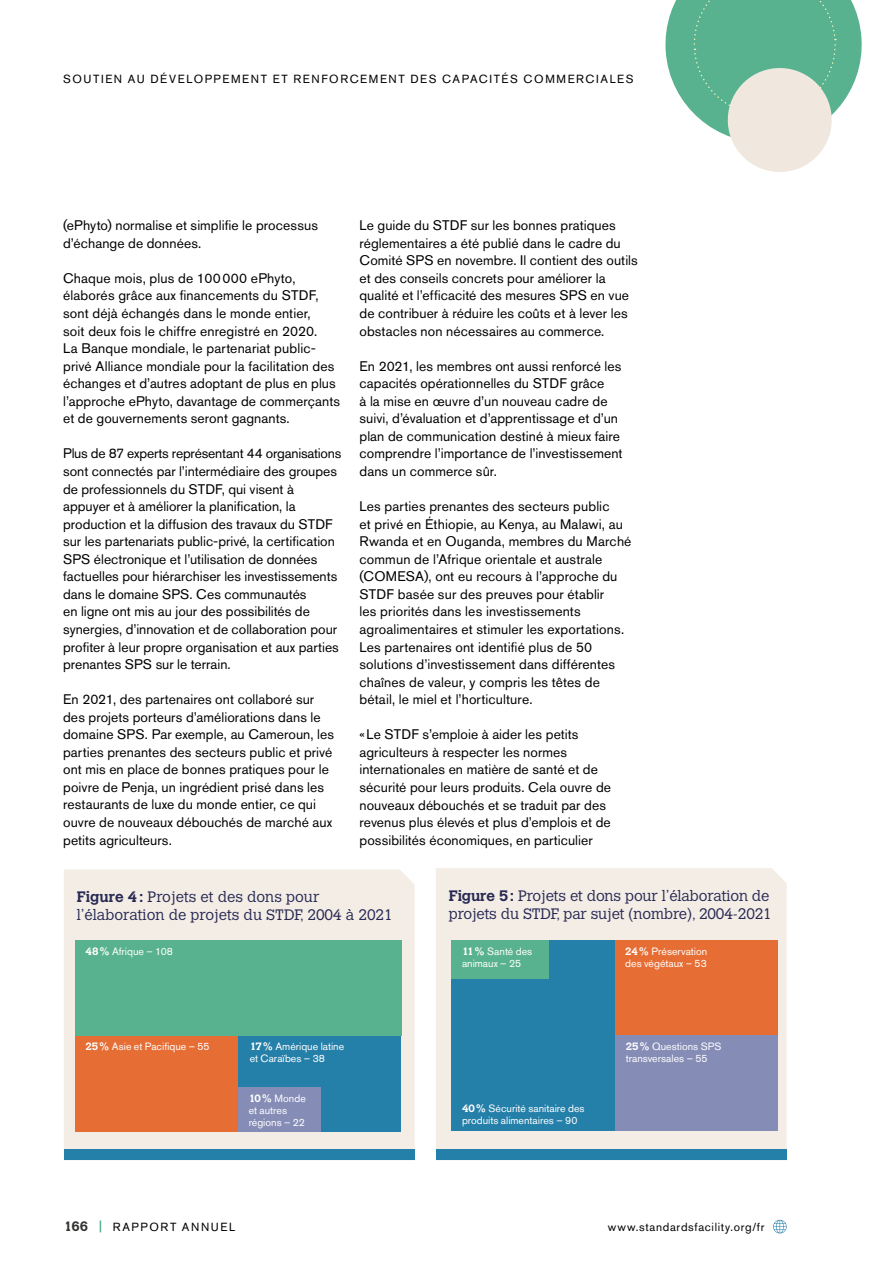
<style>
.page{position:relative;width:893px;height:1263px;background:#fff}
.page>*{position:absolute;margin:0;border:0;box-sizing:border-box;transform-origin:0 0}
.t1{font:300 15px/18px "Calvert MT Std";letter-spacing:-.01em;color:#282953}
.t2{font:13.8px/17.5px "Akzidenz Grotesk Pro";letter-spacing:.005em;color:#000}
.t3{font:700 13.5px "Calvert MT Std";color:#333332}
.t4{font:11.7px "Akzidenz Grotesk Pro";letter-spacing:.13em;color:#000}
.t5{font:11.7px "Akzidenz Grotesk Pro";letter-spacing:.055em;color:#000}
.t6{font:10.5px/12px "Akzidenz Grotesk Pro";color:#fff}
.s1{font-weight:700}
.s2{font-family:"Calvert MT Std";font-weight:700}
</style>
<div class="page">
<svg style="left:665px;top:0;width:197px;height:172px"></svg>
<div style="left:436px;top:868px;width:351px;height:281px;background:#f3ede6"></div>
<div style="left:436px;top:1149px;width:351px;height:11px;background:#247fa9"></div>
<div style="left:615px;top:940px;width:163px;height:96px;background:#e66d34"></div>
<div style="left:615px;top:1035px;width:163px;height:96px;background:#858cb6"></div>
<div style="left:451px;top:940px;width:164px;height:191px;background:#247fa9"></div>
<div style="left:451px;top:940px;width:98px;height:39px;background:#58b290"></div>
<div style="left:64px;top:869px;width:351px;height:280px;background:#f3ede6"></div>
<div style="left:64px;top:1149px;width:351px;height:11px;background:#247fa9"></div>
<div style="left:75px;top:1036px;width:165px;height:95px;background:#e66d34"></div>
<div style="left:238px;top:1036px;width:163px;height:95px;background:#247fa9"></div>
<div style="left:75px;top:940px;width:326px;height:96px;background:#58b290"></div>
<div style="left:238px;top:1087px;width:83px;height:44px;background:#858cb6"></div>
<svg style="left:773px;top:1220px;width:14px;height:13px"></svg>
<svg style="left:100px;top:1220px;width:1px;height:12px"></svg>
<p class="t4" style="left:63px;top:71px;width:572px">SOUTIEN AU DÉVELOPPEMENT ET RENFORCEMENT DES CAPACITÉS COMMERCIALES</p>
<p class="t2" style="left:63px;top:217px;width:256px">(ePhyto) normalise et simplifie le processus d’échange de données.</p>
<p class="t2" style="left:63px;top:269px;width:278px">Chaque mois, plus de 100000 ePhyto, élaborés grâce aux financements du STDF, sont déjà échangés dans le monde entier,<br>soit deux fois le chiffre enregistré en 2020.<br>La Banque mondiale, le partenariat public&shy;privé Alliance mondiale pour la facilitation des échanges et d’autres adoptant de plus en plus l’approche ePhyto, davantage de commerçants et de gouvernements seront gagnants.</p>
<p class="t2" style="left:63px;top:445px;width:280px">Plus de 87 experts représentant 44 organisations sont connectés par l’intermédiaire des groupes de professionnels du STDF, qui visent à appuyer et à améliorer la planification, la production et la diffusion des travaux du STDF sur les partenariats public-privé, la certification SPS électronique et l’utilisation de données factuelles pour hiérarchiser les investissements dans le domaine SPS. Ces communautés<br>en ligne ont mis au jour des possibilités de synergies, d’innovation et de collaboration pour profiter à leur propre organisation et aux parties prenantes SPS sur le terrain.</p>
<p class="t2" style="left:63px;top:690px;width:273px">En 2021, des partenaires ont collaboré sur des projets porteurs d’améliorations dans le domaine SPS. Par exemple, au Cameroun, les parties prenantes des secteurs public et privé ont mis en place de bonnes pratiques pour le poivre de Penja, un ingrédient prisé dans les restaurants de luxe du monde entier, ce qui ouvre de nouveaux débouchés de marché aux petits agriculteurs.</p>
<p class="t2" style="left:359px;top:217px;width:280px">Le guide du STDF sur les bonnes pratiques réglementaires a été publié dans le cadre du Comité SPS en novembre. Il contient des outils et des conseils concrets pour améliorer la qualité et l’efficacité des mesures SPS en vue de contribuer à réduire les coûts et à lever les obstacles non nécessaires au commerce.</p>
<p class="t2" style="left:359px;top:357px;width:265px">En 2021, les membres ont aussi renforcé les capacités opérationnelles du STDF grâce<br>à la mise en œuvre d’un nouveau cadre de suivi, d’évaluation et d’apprentissage et d’un plan de communication destiné à mieux faire comprendre l’importance de l’investissement dans un commerce sûr.</p>
<p class="t2" style="left:359px;top:497px;width:273px">Les parties prenantes des secteurs public<br>et privé en Éthiopie, au Kenya, au Malawi, au Rwanda et en Ouganda, membres du Marché commun de l’Afrique orientale et australe (COMESA), ont eu recours à l’approche du STDF basée sur des preuves pour établir<br>les priorités dans les investissements agroalimentaires et stimuler les exportations.<br>Les partenaires ont identifié plus de 50 solutions d’investissement dans différentes chaînes de valeur, y compris les têtes de bétail, le miel et l’horticulture.</p>
<p class="t2" style="left:359px;top:726px;width:253px">«Le STDF s’emploie à aider les petits agriculteurs à respecter les normes internationales en matière de santé et de sécurité pour leurs produits. Cela ouvre de nouveaux débouchés et se traduit par des revenus plus élevés et plus d’emplois et de possibilités économiques, en particulier</p>
<p class="t1" style="left:77px;top:888px;width:318px"><span class="s1">Figure 4:</span> Projets et des dons pour l’élaboration de projets du STDF, 2004 à 2021</p>
<p class="t6" style="left:86px;top:945px;width:89px"><span class="s2">48%</span> Afrique – 108</p>
<p class="t6" style="left:86px;top:1040px;width:126px"><span class="s2">25%</span> Asie et Pacifique – 55</p>
<p class="t6" style="left:250px;top:1040px;width:96px"><span class="s2">17%</span> Amérique latine et Caraïbes – 38</p>
<p class="t6" style="left:249px;top:1092px;width:59px"><span class="s2">10%</span> Monde et autres régions – 22</p>
<p class="t1" style="left:449px;top:886px;width:325px"><span class="s1">Figure 5:</span> Projets et dons pour l’élaboration de projets du STDF, par sujet (nombre), 2004-2021</p>
<p class="t6" style="left:462px;top:945px;width:72px"><span class="s2">11%</span> Santé des animaux – 25</p>
<p class="t6" style="left:625px;top:945px;width:84px"><span class="s2">24%</span> Préservation des végétaux – 53</p>
<p class="t6" style="left:462px;top:1102px;width:124px"><span class="s2">40%</span> Sécurité sanitaire des produits alimentaires – 90</p>
<p class="t6" style="left:626px;top:1040px;width:97px"><span class="s2">25%</span> Questions SPS transversales – 55</p>
<p class="t3" style="left:64px;top:1217px;width:26px">166</p>
<p class="t4" style="left:113px;top:1219px;width:124px">RAPPORT ANNUEL</p>
<p class="t5" style="left:608px;top:1219px;width:158px">www.standardsfacility.org/fr</p>
</div>
